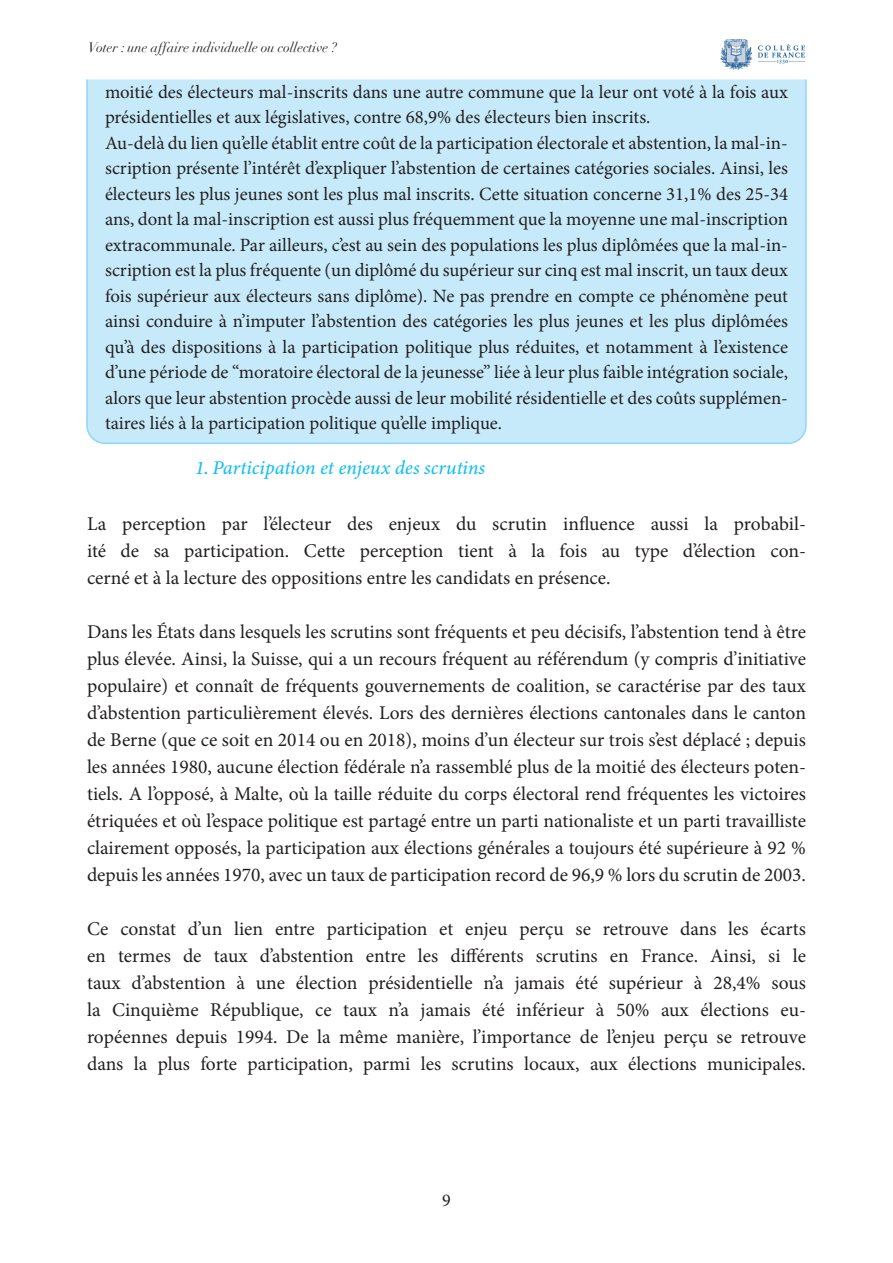
<style>
.page{position:relative;width:893px;height:1263px;background:#fff}
.page>*{position:absolute;margin:0;border:0;box-sizing:border-box;transform-origin:0 0}
.Texte{font:19.5px/27px "Minion Pro";color:#231f20;text-align:justify}
.sspartie{font:italic 19.5px "Minion Variable Concept";letter-spacing:.005em;color:#15c0f2}
.Encadré{font:18.75px/25.5px "Minion Pro";color:#231f20}
.t1{font:18px "Minion Pro";color:#231f20}
.t2{font:italic 13.5px "Didot";color:#231f20}
</style>
<div class="page">
<img style="left:721px;top:39px;width:84px;height:30px">
<div style="left:86px;top:79px;width:721px;height:365px;background:#c6eafa"></div>
<p class="t2" style="left:88px;top:39px;width:250px">Voter : une affaire individuelle ou collective ?</p>
<p class="Encadré" style="left:105px;top:79px;width:684px">moitié des électeurs mal-inscrits dans une autre commune que la leur ont voté à la fois aux présidentielles et aux législatives, contre 68,9% des électeurs bien inscrits.</p>
<p class="Encadré" style="left:105px;top:130px;width:684px;text-align:justify">Au-delà du lien qu’elle établit entre coût de la participation électorale et abstention, la mal-in&shy;scription présente l’intérêt d’expliquer l’abstention de certaines catégories sociales. Ainsi, les électeurs les plus jeunes sont les plus mal inscrits. Cette situation concerne 31,1% des 25-34 ans, dont la mal-inscription est aussi plus fréquemment que la moyenne une mal-inscription extracommunale. Par ailleurs, c’est au sein des populations les plus diplômées que la mal-in&shy;scription est la plus fréquente (un diplômé du supérieur sur cinq est mal inscrit, un taux deux fois supérieur aux électeurs sans diplôme). Ne pas prendre en compte ce phénomène peut ainsi conduire à n’imputer l’abstention des catégories les plus jeunes et les plus diplômées qu’à des dispositions à la participation politique plus réduites, et notamment à l’existence d’une période de “moratoire électoral de la jeunesse” liée à leur plus faible intégration sociale, alors que leur abstention procède aussi de leur mobilité résidentielle et des coûts supplémen&shy;taires liés à la participation politique qu’elle implique.</p>
<p class="sspartie" style="left:195px;top:454px;width:291px">1. Participation et enjeux des scrutins</p>
<p class="Texte" style="left:87px;top:510px;width:720px">La perception par l’électeur des enjeux du scrutin influence aussi la probabil&shy;ité de sa participation. Cette perception tient à la fois au type d’élection con&shy;cerné et à la lecture des oppositions entre les candidats en présence.</p>
<p class="Texte" style="left:87px;top:618px;width:720px">Dans les États dans lesquels les scrutins sont fréquents et peu décisifs, l’abstention tend à être plus élevée. Ainsi, la Suisse, qui a un recours fréquent au référendum (y compris d’initiative populaire) et connaît de fréquents gouvernements de coalition, se caractérise par des taux d’abstention particulièrement élevés. Lors des dernières élections cantonales dans le canton de Berne (que ce soit en 2014 ou en 2018), moins d’un électeur sur trois s’est déplacé ; depuis les années 1980, aucune élection fédérale n’a rassemblé plus de la moitié des électeurs poten&shy;tiels. A l’opposé, à Malte, où la taille réduite du corps électoral rend fréquentes les victoires étriquées et où l’espace politique est partagé entre un parti nationaliste et un parti travailliste clairement opposés, la participation aux élections générales a toujours été supérieure à 92 % depuis les années 1970, avec un taux de participation record de 96,9 % lors du scrutin de 2003.</p>
<p class="Texte" style="left:87px;top:915px;width:720px">Ce constat d’un lien entre participation et enjeu perçu se retrouve dans les écarts en termes de taux d’abstention entre les différents scrutins en France. Ainsi, si le taux d’abstention à une élection présidentielle n’a jamais été supérieur à 28,4% sous la Cinquième République, ce taux n’a jamais été inférieur à 50% aux élections eu&shy;ropéennes depuis 1994. De la même manière, l’importance de l’enjeu perçu se retrouve dans la plus forte participation, parmi les scrutins locaux, aux élections municipales.</p>
<p class="t1" style="left:442px;top:1188px;width:10px">9</p>
</div>
